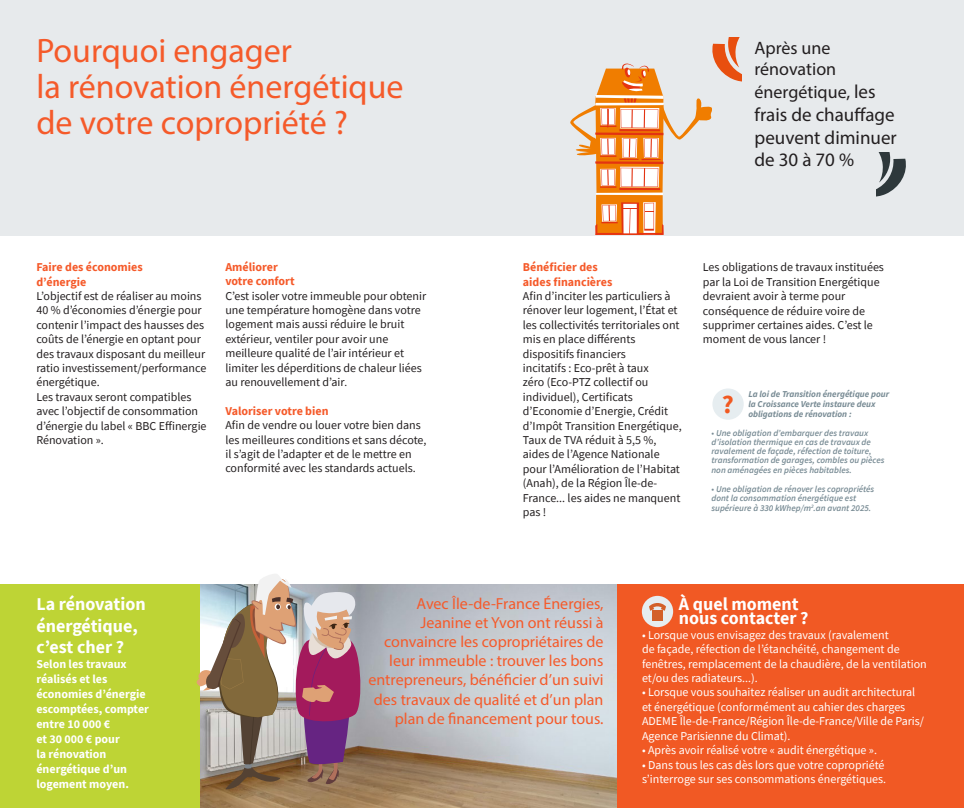
<style>
.page{position:relative;width:964px;height:808px;background:#fff}
.page>*{position:absolute;margin:0;border:0;box-sizing:border-box;transform-origin:0 0}
.t1{font:34px/36px "Myriad Pro";color:#f55a2a}
.t2{font:700 26px "Source Sans Pro";color:#f15921}
.t3{font:19px "Myriad Pro";color:#231f20}
.t4{font:700 18px "Source Sans Pro";color:#fff}
.t5{font:18px "Myriad Pro";color:#231f20}
.t6{font:16px "Myriad Pro";color:#f55a2a}
.t7{font:12px/14.4px "Source Sans Pro";color:#231f20}
.t8{font:12px/14.4px "Source Sans Pro";color:#fff}
.t9{font:700 12px "Source Sans Pro";color:#fff}
.t10{font:700 12px "Source Sans Pro";color:#f55a2a}
.t11{font:italic 600 9px/9px "Source Sans Pro";color:#798c95}
.t12{font:italic 700 9px/10px "Source Sans Pro";color:#798c95}
.s1{font-family:"Minion Pro"}
.s2{font-size:19px}
.s3{font-weight:400;font-style:normal}
</style>
<div class="page">
<div style="left:0;top:0;width:964px;height:235px;background:#e7eaec"></div>
<img style="left:200px;top:585px;width:418px;height:223px">
<div style="left:0;top:584px;width:200px;height:224px;background:#bed435"></div>
<div style="left:618px;top:584px;width:346px;height:224px;background:#f15924"></div>
<svg style="left:876px;top:152px;width:30px;height:45px"></svg>
<svg style="left:196px;top:574px;width:168px;height:215px;background:#ad918a"></svg>
<svg style="left:570px;top:37px;width:172px;height:198px"></svg>
<div style="left:642px;top:596px;width:31px;height:31px;background:#e6edf0;border-radius:50%"></div>
<svg style="left:649px;top:603px;width:17px;height:17px"></svg>
<div style="left:712px;top:388px;width:32px;height:32px;background:#e6edf0;border-radius:50%"></div>
<p class="t1" style="left:36px;top:32px;width:369px">Pourquoi engager<br>la rénovation énergétique de votre copropriété ?</p>
<p class="t10" style="left:36px;top:259px;width:108px">Faire des économies</p>
<p class="t10" style="left:36px;top:273px;width:51px">d’énergie</p>
<p class="t7" style="left:36px;top:289px;width:169px">L’objectif est de réaliser au moins<br>40 % d’économies d’énergie pour contenir l’impact des hausses des</p>
<p class="t7" style="left:36px;top:332px;width:171px">coûts de l’énergie en optant pour des travaux disposant du meilleur ratio investissement/performance</p>
<p class="t7" style="left:36px;top:375px;width:65px">énergétique.</p>
<p class="t7" style="left:36px;top:390px;width:172px">Les travaux seront compatibles avec l’objectif de consommation d’énergie du label « BBC Effinergie<br>Rénovation ».</p>
<p class="t10" style="left:225px;top:259px;width:54px">Améliorer</p>
<p class="t10" style="left:225px;top:273px;width:71px">votre confort</p>
<p class="t7" style="left:225px;top:288px;width:202px">C’est isoler votre immeuble pour obtenir une température homogène dans votre</p>
<p class="t7" style="left:225px;top:317px;width:198px">logement mais aussi réduire le bruit extérieur, ventiler pour avoir une meilleure qualité de l’air intérieur et limiter les déperditions de chaleur liées au renouvellement d’air<span class="s1">.</span></p>
<p class="t10" style="left:225px;top:403px;width:105px">Valoriser votre bien</p>
<p class="t7" style="left:225px;top:418px;width:203px">Afin de vendre ou louer votre bien dans les meilleures conditions et sans décote,</p>
<p class="t7" style="left:225px;top:447px;width:192px">il s’agit de l’adapter et de le mettre en conformité avec les standards actuels.</p>
<p class="t5" style="left:754px;top:36px;width:77px">Après une</p>
<p class="t5" style="left:754px;top:58px;width:83px">rénovation</p>
<p class="t5" style="left:754px;top:81px;width:122px">énergétique, <span class="s2">les</span></p>
<p class="t3" style="left:754px;top:103px;width:142px">frais de chauffage</p>
<p class="t3" style="left:754px;top:125px;width:144px">peuvent diminuer</p>
<p class="t3" style="left:754px;top:148px;width:101px">de 30 à 70 %</p>
<p class="t10" style="left:523px;top:259px;width:76px">Bénéficier des</p>
<p class="t10" style="left:523px;top:273px;width:91px">aides financières</p>
<p class="t7" style="left:523px;top:289px;width:158px">Afin d’inciter les particuliers à rénover leur logement, l’État et les collectivités territoriales ont</p>
<p class="t7" style="left:523px;top:332px;width:114px">mis en place différents</p>
<p class="t7" style="left:523px;top:346px;width:105px">dispositifs financiers</p>
<p class="t7" style="left:523px;top:361px;width:127px">incitatifs : Eco-prêt à taux</p>
<p class="t7" style="left:523px;top:375px;width:127px">zéro (Eco-PTZ collectif ou</p>
<p class="t7" style="left:523px;top:390px;width:160px">individuel), Certificats d’Economie d’Energie, Crédit d’Impôt Transition Energétique,<br>Taux de TVA réduit à 5,5 %, aides de l’Agence Nationale pour l’Amélioration de l’Habitat</p>
<p class="t7" style="left:523px;top:476px;width:159px">(Anah), de la Région Île-de-<br>France... les aides ne manquent pas !</p>
<p class="t7" style="left:703px;top:260px;width:182px">Les obligations de travaux instituées par la Loi de Transition Energétique devraient avoir à terme pour conséquence de réduire voire de supprimer certaines aides. C’est le moment de vous lancer !</p>
<p class="t12" style="left:748px;top:388px;width:142px">La loi de Transition énergétique pour la Croissance Verte instaure deux obligations de rénovation :</p>
<p class="t11" style="left:711px;top:428px;width:174px"><span class="s3">•</span> Une obligation d’embarquer des travaux d’isolation thermique en cas de travaux de ravalement de façade, réfection de toiture, transformation de garages, combles ou pièces</p>
<p class="t11" style="left:711px;top:465px;width:142px">non aménagées en pièces habitables.</p>
<p class="t11" style="left:711px;top:484px;width:164px"><span class="s3">•</span> Une obligation de rénover les copropriétés dont la consommation énergétique est</p>
<p class="t11" style="left:711px;top:503px;width:161px">supérieure à 330 kWhep/m<sup>2</sup>.an avant 2025.</p>
<p class="t2" style="left:722px;top:387px;width:14px">?</p>
<p class="t4" style="left:36px;top:592px;width:111px">La rénovation</p>
<p class="t4" style="left:36px;top:613px;width:103px">énergétique,</p>
<p class="t4" style="left:36px;top:635px;width:89px">c’est cher ?</p>
<p class="t9" style="left:36px;top:656px;width:92px">Selon les travaux</p>
<p class="t9" style="left:36px;top:671px;width:73px">réalisés et les</p>
<p class="t9" style="left:36px;top:686px;width:111px">économies d’énergie</p>
<p class="t9" style="left:36px;top:701px;width:114px">escomptées, compter</p>
<p class="t9" style="left:36px;top:716px;width:75px">entre 10 000 €</p>
<p class="t9" style="left:36px;top:731px;width:85px">et 30 000 € pour</p>
<p class="t9" style="left:36px;top:746px;width:72px">la rénovation</p>
<p class="t9" style="left:36px;top:761px;width:92px">énergétique d’un</p>
<p class="t9" style="left:36px;top:776px;width:94px">logement moyen.</p>
<p class="t6" style="left:416px;top:593px;width:188px">Avec Île-de-France Énergies,</p>
<p class="t6" style="left:420px;top:612px;width:185px">Jeanine et Yvon ont réussi à</p>
<p class="t6" style="left:384px;top:632px;width:221px">convaincre les copropriétaires de</p>
<p class="t6" style="left:389px;top:651px;width:216px">leur immeuble : trouver les bons</p>
<p class="t6" style="left:368px;top:670px;width:237px">entrepreneurs, bénéficier d’un suivi</p>
<p class="t6" style="left:374px;top:689px;width:231px">des travaux de qualité et d’un plan</p>
<p class="t6" style="left:395px;top:708px;width:210px">plan de financement pour tous.</p>
<p class="t4" style="left:679px;top:592px;width:121px">À quel moment</p>
<p class="t4" style="left:679px;top:606px;width:131px">nous contacter ?</p>
<p class="t8" style="left:642px;top:628px;width:286px">• Lorsque vous envisagez des travaux (ravalement<br>de façade, réfection de l’étanchéité, changement de fenêtres, remplacement de la chaudière, de la ventilation et/ou des radiateurs...).</p>
<p class="t8" style="left:642px;top:685px;width:284px">• Lorsque vous souhaitez réaliser un audit architectural et énergétique (conformément au cahier des charges ADEME Île-de-France/Région Île-de-France/Ville de Paris/ Agence Parisienne du Climat).</p>
<p class="t8" style="left:642px;top:743px;width:236px">• Après avoir réalisé votre « audit énergétique ».</p>
<p class="t8" style="left:642px;top:757px;width:246px">• Dans tous les cas dès lors que votre copropriété s’interroge sur ses consommations énergétiques.</p>
</div>
